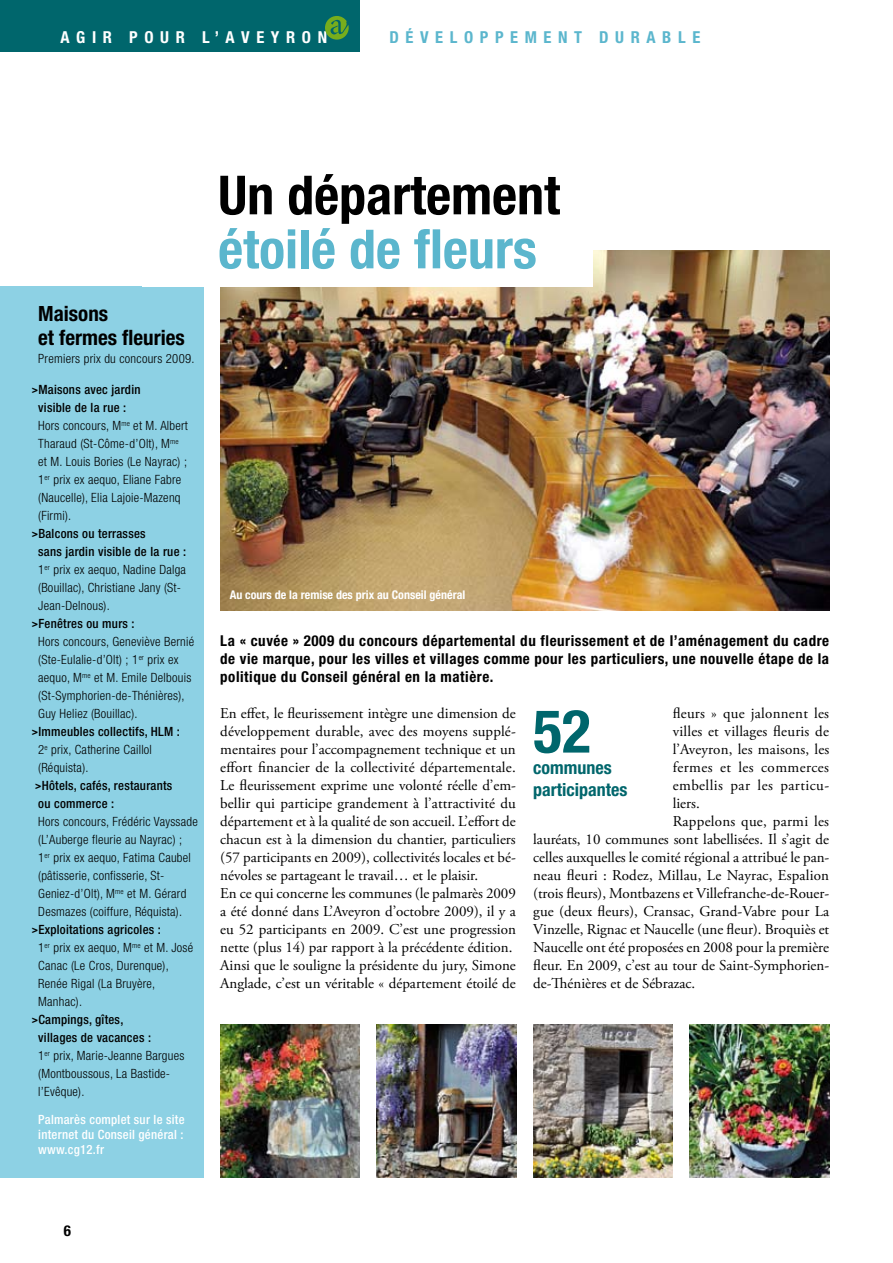
<style>
.page{position:relative;width:893px;height:1263px;background:#fff}
.page>*{position:absolute;margin:0;border:0;box-sizing:border-box;transform-origin:0 0}
.t1{font:700 condensed 60px "Helvetica Neue";color:#00666c}
.t2{font:700 condensed 54px "Helvetica Neue";color:#5bb6cd}
.t3{font:700 condensed 54px "Helvetica Neue";color:#000}
.t4{font:700 condensed 21px/24px "Helvetica Neue";color:#000}
.t5{font:700 condensed 18px/21.6px "Helvetica Neue";color:#00666c}
.t6{font:700 condensed 16.5px "Helvetica Neue";letter-spacing:.4em;color:#5bb6cd}
.t7{font:700 condensed 16.5px "Helvetica Neue";letter-spacing:.4em;color:#fff}
.t8{font:15px/18px "Adobe Garamond Pro";color:#000}
.t9{font:700 condensed 15px/18px "Helvetica Neue";letter-spacing:.035em;color:#000;text-align:justify}
.t10{font:15px "Adobe Garamond Pro";letter-spacing:.03em;color:#000}
.t11{font:15px "Adobe Garamond Pro";letter-spacing:.02em;color:#000}
.t12{font:300 condensed 12.75px "Helvetica Neue";letter-spacing:.02em;color:#000}
.t13{font:500 condensed 12.75px "Helvetica Neue";letter-spacing:.02em;color:#000}
.t14{font:500 condensed 12.75px/15px "Helvetica Neue";letter-spacing:.02em;color:#fff;text-align:justify}
.t15{font:700 condensed 12px "Helvetica Neue";color:#fff}
.s1{font-weight:700;font-size:10.5px}
</style>
<div class="page">
<div style="left:0;top:0;width:359px;height:51px;background:#00666c"></div>
<svg style="left:325px;top:16px;width:24px;height:24px"></svg>
<div style="left:0;top:286px;width:203px;height:892px;background:#8dd1e4"></div>
<img style="left:220px;top:250px;width:609px;height:360px">
<img style="left:220px;top:1024px;width:140px;height:154px">
<img style="left:533px;top:1024px;width:140px;height:154px">
<img style="left:377px;top:1024px;width:139px;height:154px">
<img style="left:690px;top:1024px;width:139px;height:154px">
<div style="left:143px;top:170px;width:450px;height:116px;background:#fff"></div>
<p class="t7" style="left:61px;top:27px;width:268px">AG IR POUR L’AVEYRON</p>
<p class="t6" style="left:389px;top:27px;width:311px">DÉVELOPPEMENT DURABLE</p>
<h3 class="t4" style="left:38px;top:301px;width:148px">Maisons<br>et fermes fleuries</h3>
<p class="t12" style="left:38px;top:351px;width:158px">Premiers prix du concours 2009.</p>
<p class="t13" style="left:32px;top:382px;width:110px"><span class="s1">&gt;</span>Maisons avec jardin</p>
<p class="t13" style="left:38px;top:400px;width:90px">visible de la rue :</p>
<p class="t12" style="left:38px;top:418px;width:151px">Hors concours, M<sup>me</sup> et M. Albert</p>
<p class="t12" style="left:38px;top:436px;width:142px">Tharaud (St-Côme-d’Olt), M<sup>me</sup></p>
<p class="t12" style="left:38px;top:454px;width:150px">et M. Louis Bories (Le Nayrac) ;</p>
<p class="t12" style="left:38px;top:472px;width:145px">1<sup>er</sup> prix ex aequo, Eliane Fabre</p>
<p class="t12" style="left:38px;top:490px;width:144px">(Naucelle), Elia Lajoie-Mazenq</p>
<p class="t12" style="left:38px;top:508px;width:34px">(Firmi).</p>
<p class="t13" style="left:32px;top:526px;width:115px"><span class="s1">&gt;</span>Balcons ou terrasses</p>
<p class="t13" style="left:38px;top:544px;width:149px">sans jardin visible de la rue :</p>
<p class="t12" style="left:38px;top:562px;width:149px">1<sup>er</sup> prix ex aequo, Nadine Dalga</p>
<p class="t12" style="left:38px;top:580px;width:144px">(Bouillac), Christiane Jany (St-</p>
<p class="t12" style="left:38px;top:598px;width:73px">Jean-Delnous).</p>
<p class="t13" style="left:32px;top:616px;width:104px"><span class="s1">&gt;</span>Fenêtres ou murs :</p>
<p class="t12" style="left:38px;top:634px;width:157px">Hors concours, Geneviève Bernié</p>
<p class="t12" style="left:38px;top:652px;width:142px">(Ste-Eulalie-d’Olt) ; 1<sup>er</sup> prix ex</p>
<p class="t12" style="left:38px;top:670px;width:155px">aequo, M<sup>me</sup> et M. Emile Delbouis</p>
<p class="t12" style="left:38px;top:688px;width:148px">(St-Symphorien-de-Thénières),</p>
<p class="t12" style="left:38px;top:706px;width:101px">Guy Heliez (Bouillac).</p>
<p class="t13" style="left:32px;top:724px;width:150px"><span class="s1">&gt;</span>Immeubles collectifs, HLM :</p>
<p class="t12" style="left:38px;top:742px;width:115px">2<sup>e</sup> prix, Catherine Caillol</p>
<p class="t12" style="left:38px;top:760px;width:52px">(Réquista).</p>
<p class="t13" style="left:35px;top:778px;width:139px"><span class="s1">&gt;</span>Hôtels, cafés, restaurants</p>
<p class="t13" style="left:38px;top:796px;width:78px">ou commerce :</p>
<p class="t12" style="left:38px;top:814px;width:161px">Hors concours, Frédéric Vayssade</p>
<p class="t12" style="left:38px;top:832px;width:145px">(L’Auberge fleurie au Nayrac) ;</p>
<p class="t12" style="left:38px;top:850px;width:154px">1<sup>er</sup> prix ex aequo, Fatima Caubel</p>
<p class="t12" style="left:38px;top:868px;width:128px">(pâtisserie, confisserie, St-</p>
<p class="t12" style="left:38px;top:886px;width:150px">Geniez-d’Olt), M<sup>me</sup> et M. Gérard</p>
<p class="t12" style="left:38px;top:904px;width:145px">Desmazes (coiffure, Réquista).</p>
<p class="t13" style="left:32px;top:922px;width:131px"><span class="s1">&gt;</span>Exploitations agricoles :</p>
<p class="t12" style="left:38px;top:940px;width:157px">1<sup>er</sup> prix ex aequo, M<sup>me</sup> et M. José</p>
<p class="t12" style="left:38px;top:958px;width:132px">Canac (Le Cros, Durenque),</p>
<p class="t12" style="left:38px;top:976px;width:118px">Renée Rigal (La Bruyère,</p>
<p class="t12" style="left:38px;top:994px;width:45px">Manhac).</p>
<p class="t13" style="left:32px;top:1012px;width:93px"><span class="s1">&gt;</span>Campings, gîtes,</p>
<p class="t13" style="left:38px;top:1030px;width:114px">villages de vacances :</p>
<p class="t12" style="left:38px;top:1048px;width:148px">1<sup>er</sup> prix, Marie-Jeanne Bargues</p>
<p class="t12" style="left:38px;top:1066px;width:133px">(Montboussous, La Bastide-</p>
<p class="t12" style="left:38px;top:1084px;width:48px">l’Evêque).</p>
<p class="t14" style="left:38px;top:1112px;width:148px">Palmarès complet sur le site internet du Conseil général : www.cg12.fr</p>
<h2 class="t3" style="left:218px;top:162px;width:343px">Un département</h2>
<h2 class="t2" style="left:218px;top:216px;width:320px">étoilé de fleurs</h2>
<p class="t15" style="left:230px;top:587px;width:237px">Au cours de la remise des prix au Conseil général</p>
<p class="t9" style="left:220px;top:632px;width:610px">La « cuvée » 2009 du concours départemental du fleurissement et de l’aménagement du cadre de vie marque, pour les villes et villages comme pour les particuliers, une nouvelle étape de la politique du Conseil général en la matière.</p>
<p class="t8" style="left:220px;top:705px;width:297px">En effet, le fleurissement intègre une dimension de développement durable, avec des moyens supplé&shy;mentaires pour l’accompagnement technique et un effort financier de la collectivité départementale.<br>Le fleurissement exprime une volonté réelle d’em&shy;bellir qui participe grandement à l’attractivité du département et à la qualité de son accueil. L’effort de chacun est à la dimension du chantier, particuliers (57 participants en 2009), collectivités locales et bé&shy;névoles se partageant le travail… et le plaisir.<br>En ce qui concerne les communes (le palmarès 2009 a été donné dans L’Aveyron d’octobre 2009), il y a eu 52 participants en 2009. C’est une progression nette (plus 14) par rapport à la précédente édition.<br>Ainsi que le souligne la présidente du jury, Simone Anglade, c’est un véritable « département étoilé de</p>
<p class="t11" style="left:673px;top:705px;width:158px">fleurs » que jalonnent les</p>
<h1 class="t1" style="left:533px;top:695px;width:59px">52</h1>
<p class="t5" style="left:533px;top:757px;width:96px">communes participantes</p>
<p class="t8" style="left:673px;top:723px;width:158px">villes et villages fleuris de</p>
<p class="t8" style="left:673px;top:741px;width:158px">l’Aveyron, les maisons, les</p>
<p class="t10" style="left:673px;top:759px;width:158px">fermes et les commerces</p>
<p class="t10" style="left:673px;top:777px;width:158px">embellis par les particu-</p>
<p class="t8" style="left:673px;top:795px;width:29px">liers.</p>
<p class="t8" style="left:673px;top:813px;width:158px">Rappelons que, parmi les</p>
<p class="t8" style="left:533px;top:831px;width:297px">lauréats, 10 communes sont labellisées. Il s’agit de</p>
<p class="t8" style="left:533px;top:849px;width:298px">celles auxquelles le comité régional a attribué le pan-</p>
<p class="t8" style="left:533px;top:867px;width:297px">neau fleuri : Rodez, Millau, Le Nayrac, Espalion</p>
<p class="t8" style="left:533px;top:885px;width:298px">(trois fleurs), Montbazens et Villefranche-de-Rouer-</p>
<p class="t8" style="left:533px;top:903px;width:297px">gue (deux fleurs), Cransac, Grand-Vabre pour La</p>
<p class="t8" style="left:533px;top:921px;width:297px">Vinzelle, Rignac et Naucelle (une fleur). Broquiès et</p>
<p class="t8" style="left:533px;top:939px;width:297px">Naucelle ont été proposées en 2008 pour la première</p>
<p class="t8" style="left:533px;top:957px;width:297px">fleur. En 2009, c’est au tour de Saint-Symphorien-</p>
<p class="t8" style="left:533px;top:975px;width:164px">de-Thénières et de Sébrazac.</p>
<p class="t9" style="left:64px;top:1222px;width:9px">6</p>
</div>
